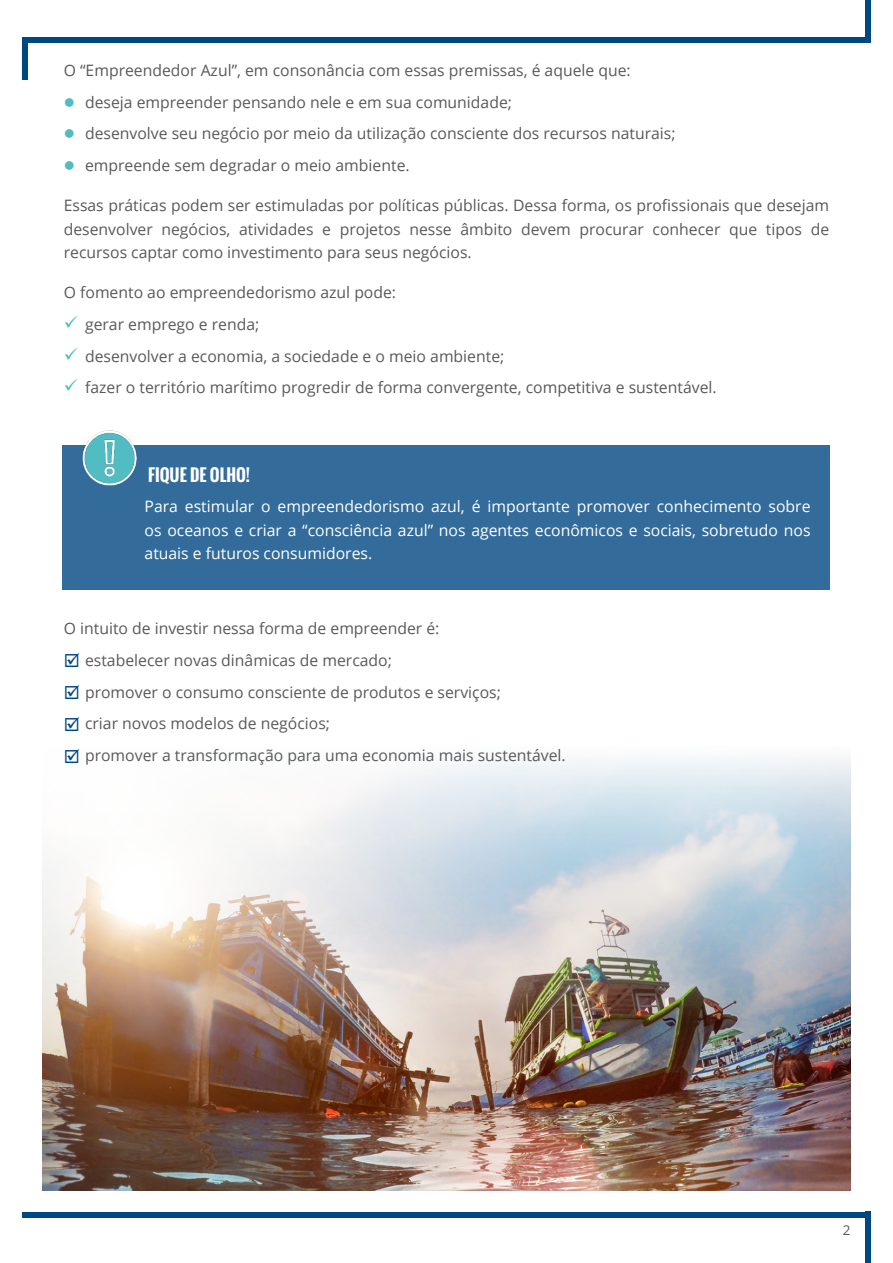
<style>
.page{position:relative;width:893px;height:1263px;background:#fff}
.page>*{position:absolute;margin:0;border:0;box-sizing:border-box;transform-origin:0 0}
.t1{font:700 16.5px "Oswald";color:#fff}
.t2{font:15.75px/23.2px "Open Sans";color:#58595b;text-align:justify}
.t3{font:15.75px/23.2px "Open Sans";color:#fff;text-align:justify}
.t4{font:13.5px "Open Sans";color:#58595b}
.s1{color:#51bdc3}
.s2{color:#004881}
</style>
<div class="page">
<div style="left:23px;top:1212px;width:847px;height:5px;background:#004881"></div>
<div style="left:23px;top:37px;width:847px;height:5px;background:#004881"></div>
<div style="left:865px;top:0;width:5px;height:42px;background:#004881"></div>
<div style="left:23px;top:37px;width:5px;height:43px;background:#004881"></div>
<div style="left:865px;top:1212px;width:5px;height:51px;background:#004881"></div>
<div style="left:63px;top:445px;width:767px;height:145px;background:#336c9a"></div>
<img style="left:82px;top:430px;width:55px;height:56px">
<img style="left:43px;top:1032px;width:807px;height:159px">
<img style="left:42px;top:757px;width:809px;height:275px">
<p class="t2" style="left:64px;top:58px;width:568px">O “Empreendedor Azul”, em consonância com essas premissas, é aquele que:</p>
<p class="t2" style="left:64px;top:90px;width:450px"><span class="s1">●</span> deseja empreender pensando nele e em sua comunidade;</p>
<p class="t2" style="left:64px;top:122px;width:613px"><span class="s1">●</span> desenvolve seu negócio por meio da utilização consciente dos recursos naturais;</p>
<p class="t2" style="left:64px;top:153px;width:347px"><span class="s1">●</span> empreende sem degradar o meio ambiente.</p>
<p class="t2" style="left:64px;top:194px;width:767px">Essas práticas podem ser estimuladas por políticas públicas. Dessa forma, os profissionais que desejam desenvolver negócios, atividades e projetos nesse âmbito devem procurar conhecer que tipos de recursos captar como investimento para seus negócios.</p>
<p class="t2" style="left:64px;top:280px;width:334px">O fomento ao empreendedorismo azul pode:</p>
<p class="t2" style="left:64px;top:312px;width:197px"><span class="s1">✓</span> gerar emprego e renda;</p>
<p class="t2" style="left:64px;top:344px;width:442px"><span class="s1">✓</span> desenvolver a economia, a sociedade e o meio ambiente;</p>
<p class="t2" style="left:64px;top:376px;width:654px"><span class="s1">✓</span> fazer o território marítimo progredir de forma convergente, competitiva e sustentável.</p>
<p class="t1" style="left:148px;top:462px;width:104px">FIQUE DE OLHO!</p>
<p class="t3" style="left:145px;top:494px;width:667px">Para estimular o empreendedorismo azul, é importante promover conhecimento sobre os oceanos e criar a “consciência azul” nos agentes econômicos e sociais, sobretudo nos atuais e futuros consumidores.</p>
<p class="t2" style="left:64px;top:616px;width:377px">O intuito de investir nessa forma de empreender é:</p>
<p class="t2" style="left:64px;top:648px;width:330px"><span class="s2">☑</span> estabelecer novas dinâmicas de mercado;</p>
<p class="t2" style="left:64px;top:680px;width:439px"><span class="s2">☑</span> promover o consumo consciente de produtos e serviços;</p>
<p class="t2" style="left:64px;top:712px;width:268px"><span class="s2">☑</span> criar novos modelos de negócios;</p>
<p class="t2" style="left:64px;top:743px;width:503px"><span class="s2">☑</span> promover a transformação para uma economia mais sustentável.</p>
<p class="t4" style="left:843px;top:1221px;width:9px">2</p>
</div>
